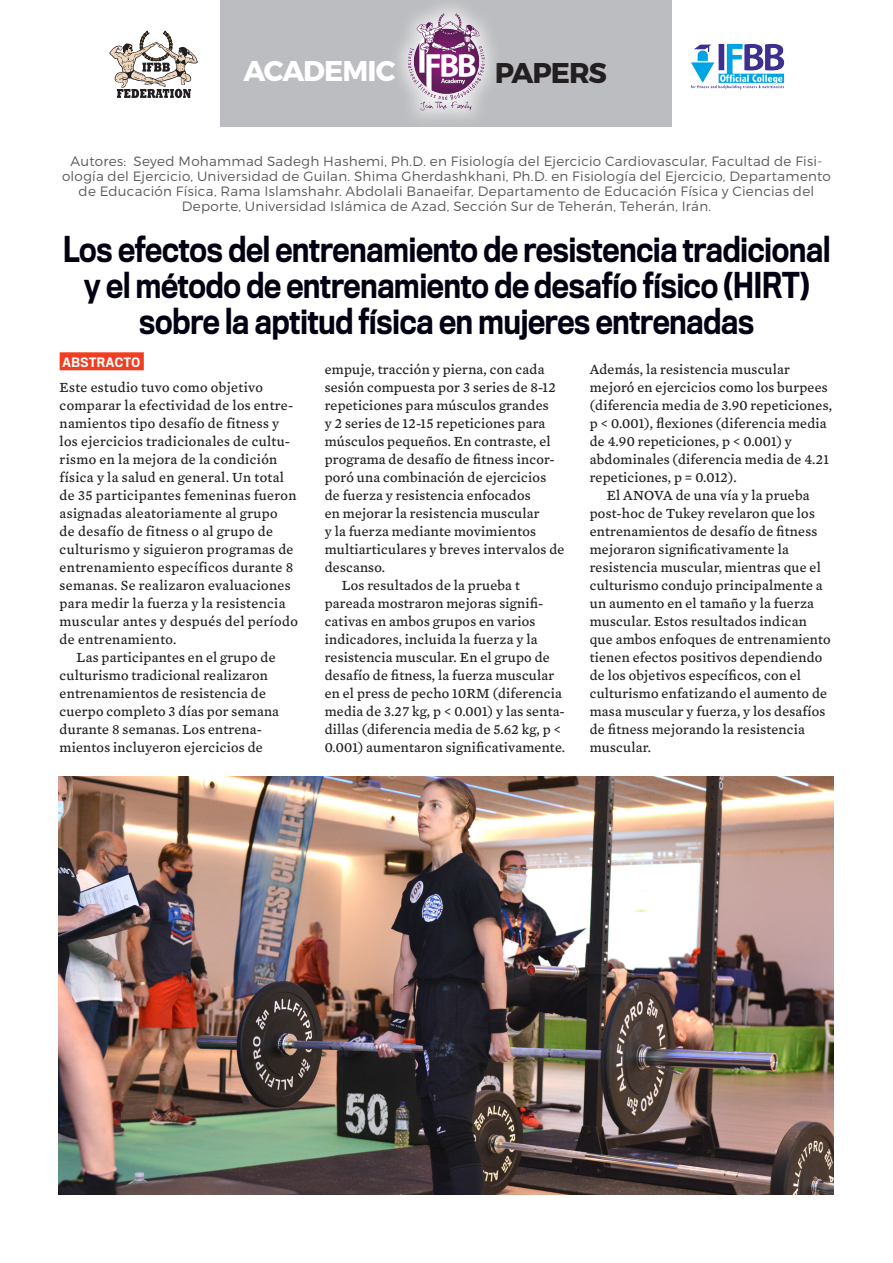
<style>
.page{position:relative;width:893px;height:1263px;background:#fff}
.page>*{position:absolute;margin:0;border:0;box-sizing:border-box;transform-origin:0 0}
.category_head{font:500 33px/36px "Titling Gothic FB Narrow";letter-spacing:-.005em;color:#000012;text-align:center;scale:.88 1}
.Hed_Narrow_14_13{font:700 28.5px "Montserrat";letter-spacing:-.03em;color:#fff}
.Hed_Narrow_14_13-2{font:700 28.5px "Montserrat";letter-spacing:-.04em;color:#231f20}
.t1{font:14.25px/18px "Mercury Text G4";letter-spacing:.015em;color:#231f20}
._1__HED__SM_FlamaBld{font:300 13.5px/15px "Montserrat";letter-spacing:.02em;color:#57585a;text-align:center}
.AAAAAAAAA{font:500 12px "Titling Gothic FB Narrow";letter-spacing:.045em;color:#fff}
</style>
<div class="page">
<div style="left:220px;top:0;width:451px;height:126px;background:#bcbdc0"></div>
<div style="left:388px;top:0;width:116px;height:130px;background:#fff;opacity:.75"></div>
<img style="left:402px;top:13px;width:88px;height:99px">
<svg style="left:109px;top:31px;width:89px;height:67px"></svg>
<img style="left:690px;top:43px;width:95px;height:47px">
<div style="left:60px;top:352px;width:84px;height:18px;background:#ef3e22"></div>
<img style="left:59px;top:776px;width:774px;height:419px">
<p class="Hed_Narrow_14_13" style="left:244px;top:47px;width:153px">ACADEMIC</p>
<p class="Hed_Narrow_14_13-2" style="left:495px;top:49px;width:114px">PAPERS</p>
<p class="_1__HED__SM_FlamaBld" style="left:62px;top:153px;width:770px">Autores: Seyed Mohammad Sadegh Hashemi, Ph.D. en Fisiología del Ejercicio Cardiovascular, Facultad de Fisi&shy;ología del Ejercicio, Universidad de Guilan. Shima Gherdashkhani, Ph.D. en Fisiología del Ejercicio, Departamento de Educación Física, Rama Islamshahr. Abdolali Banaeifar, Departamento de Educación Física y Ciencias del Deporte, Universidad Islámica de Azad, Sección Sur de Teherán, Teherán, Irán.</p>
<p class="category_head" style="left:63px;top:232px;width:873px">Los efectos del entrenamiento de resistencia tradicional y el método de entrenamiento de desafío físico (HIRT) sobre la aptitud física en mujeres entrenadas</p>
<p class="AAAAAAAAA" style="left:63px;top:355px;width:79px">ABSTRACTO</p>
<p class="t1" style="left:60px;top:377px;width:240px">Este estudio tuvo como objetivo comparar la efectividad de los entre&shy;namientos tipo desafío de fitness y los ejercicios tradicionales de cultu&shy;rismo en la mejora de la condición física y la salud en general. Un total de 35 participantes femeninas fueron asignadas aleatoriamente al grupo<br>de desafío de fitness o al grupo de culturismo y siguieron programas de entrenamiento específicos durante 8 semanas. Se realizaron evaluaciones para medir la fuerza y la resistencia muscular antes y después del período de entrenamiento.</p>
<p class="t1" style="left:60px;top:647px;width:221px;text-indent:17px">Las participantes en el grupo de culturismo tradicional realizaron entrenamientos de resistencia de cuerpo completo 3 días por semana durante 8 semanas. Los entrena&shy;mientos incluyeron ejercicios de</p>
<p class="t1" style="left:325px;top:359px;width:241px">empuje, tracción y pierna, con cada sesión compuesta por 3 series de 8-12 repeticiones para músculos grandes<br>y 2 series de 12-15 repeticiones para músculos pequeños. En contraste, el programa de desafío de fitness incor&shy;poró una combinación de ejercicios de fuerza y resistencia enfocados<br>en mejorar la resistencia muscular<br>y la fuerza mediante movimientos multiarticulares y breves intervalos de descanso.</p>
<p class="t1" style="left:325px;top:575px;width:242px;text-indent:17px">Los resultados de la prueba t pareada mostraron mejoras signifi&shy;cativas en ambos grupos en varios indicadores, incluida la fuerza y la resistencia muscular. En el grupo de desafío de fitness, la fuerza muscular en el press de pecho 10RM (diferencia media de 3.27 kg, p &lt; 0.001) y las senta&shy;dillas (diferencia media de 5.62 kg, p &lt; 0.001) aumentaron significativamente.</p>
<p class="t1" style="left:590px;top:359px;width:244px">Además, la resistencia muscular mejoró en ejercicios como los burpees (diferencia media de 3.90 repeticiones, p &lt; 0.001), flexiones (diferencia media de 4.90 repeticiones, p &lt; 0.001) y abdominales (diferencia media de 4.21 repeticiones, p = 0.012).</p>
<p class="t1" style="left:590px;top:485px;width:242px;text-indent:17px">El ANOVA de una vía y la prueba post-hoc de Tukey revelaron que los entrenamientos de desafío de fitness mejoraron significativamente la resistencia muscular, mientras que el culturismo condujo principalmente a un aumento en el tamaño y la fuerza muscular. Estos resultados indican que ambos enfoques de entrenamiento tienen efectos positivos dependiendo de los objetivos específicos, con el culturismo enfatizando el aumento de masa muscular y fuerza, y los desafíos de fitness mejorando la resistencia muscular.</p>
</div>
